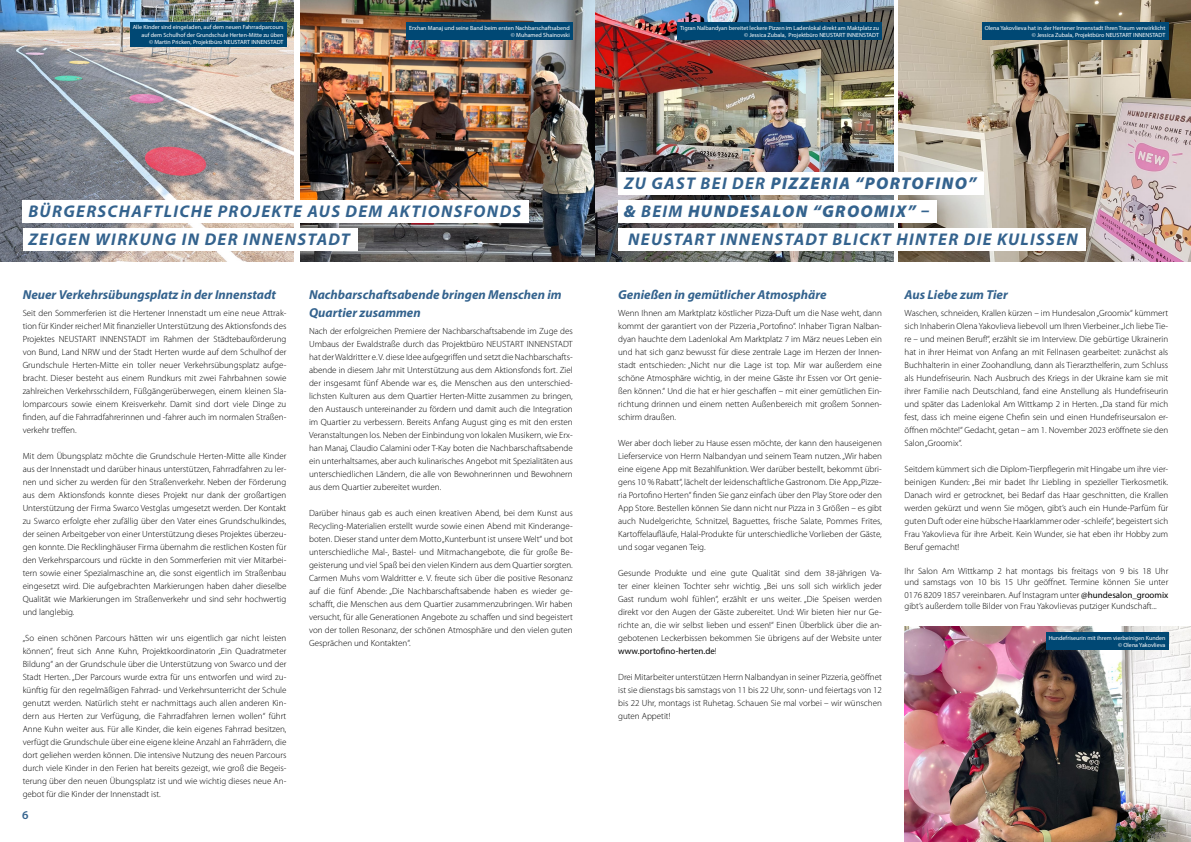
<style>
.page{position:relative;width:1191px;height:842px;background:#fff}
.page>*{position:absolute;margin:0;border:0;box-sizing:border-box;transform-origin:0 0}
.t1{font:italic 700 17px/28px "Myriad Pro";letter-spacing:.08em;color:#34638e}
.t2{font:italic 700 13px/18px "Myriad Pro";color:#34638e}
.t3{font:600 12px "Myriad Pro";color:#34638e}
.t4{font:300 9px/13px "Myriad Pro";color:#000;text-align:justify}
.t5{font:6px/7.2px "Myriad Pro";color:#fff;text-align:right}
.s1{font-weight:900}
.s2{font-weight:400}
</style>
<div class="page">
<img style="left:0;top:0;width:294px;height:261px">
<img style="left:300px;top:0;width:295px;height:261px">
<img style="left:595px;top:0;width:298px;height:261px">
<img style="left:898px;top:0;width:293px;height:261px">
<div style="left:618px;top:172px;width:366px;height:23px;background:#fff"></div>
<div style="left:618px;top:200px;width:319px;height:23px;background:#fff"></div>
<div style="left:618px;top:228px;width:467px;height:23px;background:#fff"></div>
<div style="left:677px;top:23px;width:205px;height:17px;background:#004874"></div>
<div style="left:982px;top:22px;width:186px;height:18px;background:#004874"></div>
<div style="left:406px;top:22px;width:167px;height:18px;background:#004874"></div>
<div style="left:130px;top:22px;width:156px;height:25px;background:#004874"></div>
<div style="left:23px;top:200px;width:506px;height:23px;background:#fff"></div>
<div style="left:23px;top:228px;width:334px;height:23px;background:#fff"></div>
<img style="left:904px;top:626px;width:287px;height:216px">
<div style="left:1045px;top:632px;width:123px;height:17px;background:#004874"></div>
<p class="t5" style="left:133px;top:24px;width:152px">Alle Kinder sind eingeladen, auf dem neuen Fahrradparcours auf dem Schulhof der Grundschule Herten-Mitte zu üben<br>© Martin Pricken, Projektbüro NEUSTART INNENSTADT</p>
<p class="t5" style="left:409px;top:24px;width:162px">Erxhan Manaj und seine Band beim ersten Nachbarschaftsabend © Muhamed Shainovski</p>
<p class="t5" style="left:680px;top:24px;width:200px">Tigran Nalbandyan bereitet leckere Pizzen im Ladenlokal direkt am Maktplatz zu © Jessica Zubala, Projektbüro NEUSTART INNENSTADT</p>
<p class="t5" style="left:984px;top:24px;width:182px">Olena Yakovlieva hat in der Hertener Innenstadt Ihren Traum verwirklicht © Jessica Zubala, Projektbüro NEUSTART INNENSTADT</p>
<h1 class="t1" style="left:29px;top:197px;width:494px">BÜRGERSCHAFTLICHE PROJEKTE AUS DEM AKTIONSFONDS<br>ZEIGEN WIRKUNG IN DER INNENSTADT</h1>
<h2 class="t2" style="left:23px;top:285px;width:255px">Neuer Verkehrsübungsplatz in der Innenstadt</h2>
<p class="t4" style="left:23px;top:307px;width:265px">Seit den Sommerferien ist die Hertener Innenstadt um eine neue Attrak&shy;tion für Kinder reicher! Mit finanzieller Unterstützung des Aktionsfonds des Projektes NEUSTART INNENSTADT im Rahmen der Städtebauförderung von Bund, Land NRW und der Stadt Herten wurde auf dem Schulhof der Grundschule Herten-Mitte ein toller neuer Verkehrsübungsplatz aufge&shy;bracht. Dieser besteht aus einem Rundkurs mit zwei Fahrbahnen sowie zahlreichen Verkehrsschildern, Füßgängerüberwegen, einem kleinen Sla&shy;lomparcours sowie einem Kreisverkehr. Damit sind dort viele Dinge zu finden, auf die Fahrradfahrerinnen und -fahrer auch im normalen Straßen&shy;verkehr treffen.</p>
<p class="t4" style="left:23px;top:450px;width:265px">Mit dem Übungsplatz möchte die Grundschule Herten-Mitte alle Kinder aus der Innenstadt und darüber hinaus unterstützen, Fahrradfahren zu ler&shy;nen und sicher zu werden für den Straßenverkehr. Neben der Förderung aus dem Aktionsfonds konnte dieses Projekt nur dank der großartigen Unterstützung der Firma Swarco Vestglas umgesetzt werden. Der Kontakt zu Swarco erfolgte eher zufällig über den Vater eines Grundschulkindes, der seinen Arbeitgeber von einer Unterstützung dieses Projektes überzeu&shy;gen konnte. Die Recklinghäuser Firma übernahm die restlichen Kosten für den Verkehrsparcours und rückte in den Sommerferien mit vier Mitarbei&shy;tern sowie einer Spezialmaschine an, die sonst eigentlich im Straßenbau eingesetzt wird. Die aufgebrachten Markierungen haben daher dieselbe Qualität wie Markierungen im Straßenverkehr und sind sehr hochwertig und langlebig.</p>
<p class="t4" style="left:23px;top:631px;width:265px">„So einen schönen Parcours hätten wir uns eigentlich gar nicht leisten können“, freut sich Anne Kuhn, Projektkoordinatorin „Ein Quadratmeter Bildung“ an der Grundschule über die Unterstützung von Swarco und der Stadt Herten. „Der Parcours wurde extra für uns entworfen und wird zu&shy;künftig für den regelmäßigen Fahrrad- und Verkehrsunterricht der Schule genutzt werden. Natürlich steht er nachmittags auch allen anderen Kin&shy;dern aus Herten zur Verfügung, die Fahrradfahren lernen wollen“ führt Anne Kuhn weiter aus. Für alle Kinder, die kein eigenes Fahrrad besitzen, verfügt die Grundschule über eine eigene kleine Anzahl an Fahrrädern, die dort geliehen werden können. Die intensive Nutzung des neuen Parcours durch viele Kinder in den Ferien hat bereits gezeigt, wie groß die Begeis&shy;terung über den neuen Übungsplatz ist und wie wichtig dieses neue An&shy;gebot für die Kinder der Innenstadt ist.</p>
<h3 class="t3" style="left:22px;top:808px;width:8px">6</h3>
<h2 class="t2" style="left:309px;top:285px;width:254px">Nachbarschaftsabende bringen Menschen im<br>Quartier zusammen</h2>
<p class="t4" style="left:309px;top:325px;width:265px">Nach der erfolgreichen Premiere der Nachbarschaftsabende im Zuge des Umbaus der Ewaldstraße durch das Projektbüro NEUSTART INNENSTADT hat der Waldritter e. V. diese Idee aufgegriffen und setzt die Nachbarschafts&shy;abende in diesem Jahr mit Unterstützung aus dem Aktionsfonds fort. Ziel der insgesamt fünf Abende war es, die Menschen aus den unterschied&shy;lichsten Kulturen aus dem Quartier Herten-Mitte zusammen zu bringen, den Austausch untereinander zu fördern und damit auch die Integration im Quartier zu verbessern. Bereits Anfang August ging es mit den ersten Veranstaltungen los. Neben der Einbindung von lokalen Musikern, wie Erx&shy;han Manaj, Claudio Calamini oder T-Kay boten die Nachbarschaftsabende ein unterhaltsames, aber auch kulinarisches Angebot mit Spezialitäten aus unterschiedlichen Ländern, die alle von Bewohnerinnen und Bewohnern aus dem Quartier zubereitet wurden.</p>
<p class="t4" style="left:309px;top:507px;width:265px">Darüber hinaus gab es auch einen kreativen Abend, bei dem Kunst aus Recycling-Materialien erstellt wurde sowie einen Abend mit Kinderange&shy;boten. Dieser stand unter dem Motto „Kunterbunt ist unsere Welt“ und bot unterschiedliche Mal-, Bastel- und Mitmachangebote, die für große Be&shy;geisterung und viel Spaß bei den vielen Kindern aus dem Quartier sorgten.<br>Carmen Muhs vom Waldritter e. V. freute sich über die positive Resonanz auf die fünf Abende: „Die Nachbarschaftsabende haben es wieder ge&shy;schafft, die Menschen aus dem Quartier zusammenzubringen. Wir haben versucht, für alle Generationen Angebote zu schaffen und sind begeistert von der tollen Resonanz, der schönen Atmosphäre und den vielen guten Gesprächen und Kontakten“.</p>
<h1 class="t1" style="left:624px;top:169px;width:455px">ZU GAST BEI DER <span class="s1">PIZZERIA “PORTOFINO”<br>&amp;</span> BEIM <span class="s1">HUNDESALON “GROOMIX”</span> –<br>NEUSTART INNENSTADT BLICKT HINTER DIE KULISSEN</h1>
<h2 class="t2" style="left:618px;top:285px;width:210px">Genießen in gemütlicher Atmosphäre</h2>
<p class="t4" style="left:618px;top:307px;width:265px">Wenn Ihnen am Marktplatz köstlicher Pizza-Duft um die Nase weht, dann kommt der garantiert von der Pizzeria „Portofino“. Inhaber Tigran Nalban&shy;dyan hauchte dem Ladenlokal Am Marktplatz 7 im März neues Leben ein und hat sich ganz bewusst für diese zentrale Lage im Herzen der Innen&shy;stadt entschieden: „Nicht nur die Lage ist top. Mir war außerdem eine schöne Atmosphäre wichtig, in der meine Gäste ihr Essen vor Ort genie&shy;ßen können.“ Und die hat er hier geschaffen – mit einer gemütlichen Ein&shy;richtung drinnen und einem netten Außenbereich mit großem Sonnen&shy;schirm draußen.</p>
<p class="t4" style="left:618px;top:437px;width:265px">Wer aber doch lieber zu Hause essen möchte, der kann den hauseigenen Lieferservice von Herrn Nalbandyan und seinem Team nutzen. „Wir haben eine eigene App mit Bezahlfunktion. Wer darüber bestellt, bekommt übri&shy;gens 10 % Rabatt“, lächelt der leidenschaftliche Gastronom. Die App „Pizze&shy;ria Portofino Herten“ finden Sie ganz einfach über den Play Store oder den App Store. Bestellen können Sie dann nicht nur Pizza in 3 Größen – es gibt auch Nudelgerichte, Schnitzel, Baguettes, frische Salate, Pommes Frites, Kartoffelaufläufe, Halal-Produkte für unterschiedliche Vorlieben der Gäste, und sogar veganen Teig.</p>
<p class="t4" style="left:618px;top:566px;width:265px">Gesunde Produkte und eine gute Qualität sind dem 38-jährigen Va&shy;ter einer kleinen Tochter sehr wichtig. „Bei uns soll sich wirklich jeder Gast rundum wohl fühlen“, erzählt er uns weiter. „Die Speisen werden direkt vor den Augen der Gäste zubereitet. Und: Wir bieten hier nur Ge&shy;richte an, die wir selbst lieben und essen!“ Einen Überblick über die an&shy;gebotenen Leckerbissen bekommen Sie übrigens auf der Website unter <span class="s2">www.portofino-herten.de</span>!</p>
<p class="t4" style="left:618px;top:670px;width:265px">Drei Mitarbeiter unterstützen Herrn Nalbandyan in seiner Pizzeria, geöffnet ist sie dienstags bis samstags von 11 bis 22 Uhr, sonn- und feiertags von 12 bis 22 Uhr, montags ist Ruhetag. Schauen Sie mal vorbei – wir wünschen guten Appetit!</p>
<h2 class="t2" style="left:904px;top:285px;width:105px">Aus Liebe zum Tier</h2>
<p class="t4" style="left:904px;top:307px;width:265px">Waschen, schneiden, Krallen kürzen – im Hundesalon „Groomix“ kümmert sich Inhaberin Olena Yakovlieva liebevoll um Ihren Vierbeiner. „Ich liebe Tie&shy;re – und meinen Beruf!“, erzählt sie im Interview. Die gebürtige Ukrainerin hat in ihrer Heimat von Anfang an mit Fellnasen gearbeitet: zunächst als Buchhalterin in einer Zoohandlung, dann als Tierarzthelferin, zum Schluss als Hundefriseurin. Nach Ausbruch des Kriegs in der Ukraine kam sie mit ihrer Familie nach Deutschland, fand eine Anstellung als Hundefriseurin und später das Ladenlokal Am Wittkamp 2 in Herten. „Da stand für mich fest, dass ich meine eigene Chefin sein und einen Hundefriseursalon er&shy;öffnen möchte!“ Gedacht, getan – am 1. November 2023 eröffnete sie den Salon „Groomix“.</p>
<p class="t4" style="left:904px;top:463px;width:265px">Seitdem kümmert sich die Diplom-Tierpflegerin mit Hingabe um ihre vier&shy;beinigen Kunden: „Bei mir badet Ihr Liebling in spezieller Tierkosmetik.<br>Danach wird er getrocknet, bei Bedarf das Haar geschnitten, die Krallen werden gekürzt und wenn Sie mögen, gibt’s auch ein Hunde-Parfüm für guten Duft oder eine hübsche Haarklammer oder -schleife“, begeistert sich Frau Yakovlieva für ihre Arbeit. Kein Wunder, sie hat eben ihr Hobby zum Beruf gemacht!</p>
<p class="t4" style="left:904px;top:565px;width:265px;line-height:11px">Ihr Salon Am Wittkamp 2 hat montags bis freitags von 9 bis 18 Uhr und samstags von 10 bis 15 Uhr geöffnet. Termine können Sie unter</p>
<p class="t4" style="left:904px;top:589px;width:265px;line-height:11px">0176 8209 1857 vereinbaren. Auf Instagram unter <span class="s2">@hundesalon_groomix </span>gibt’s außerdem tolle Bilder von Frau Yakovlievas putziger Kundschaft...</p>
<p class="t5" style="left:1048px;top:634px;width:118px">Hundefriseurin mit ihrem vierbeinigen Kunden © Olena Yakovlieva</p>
</div>
